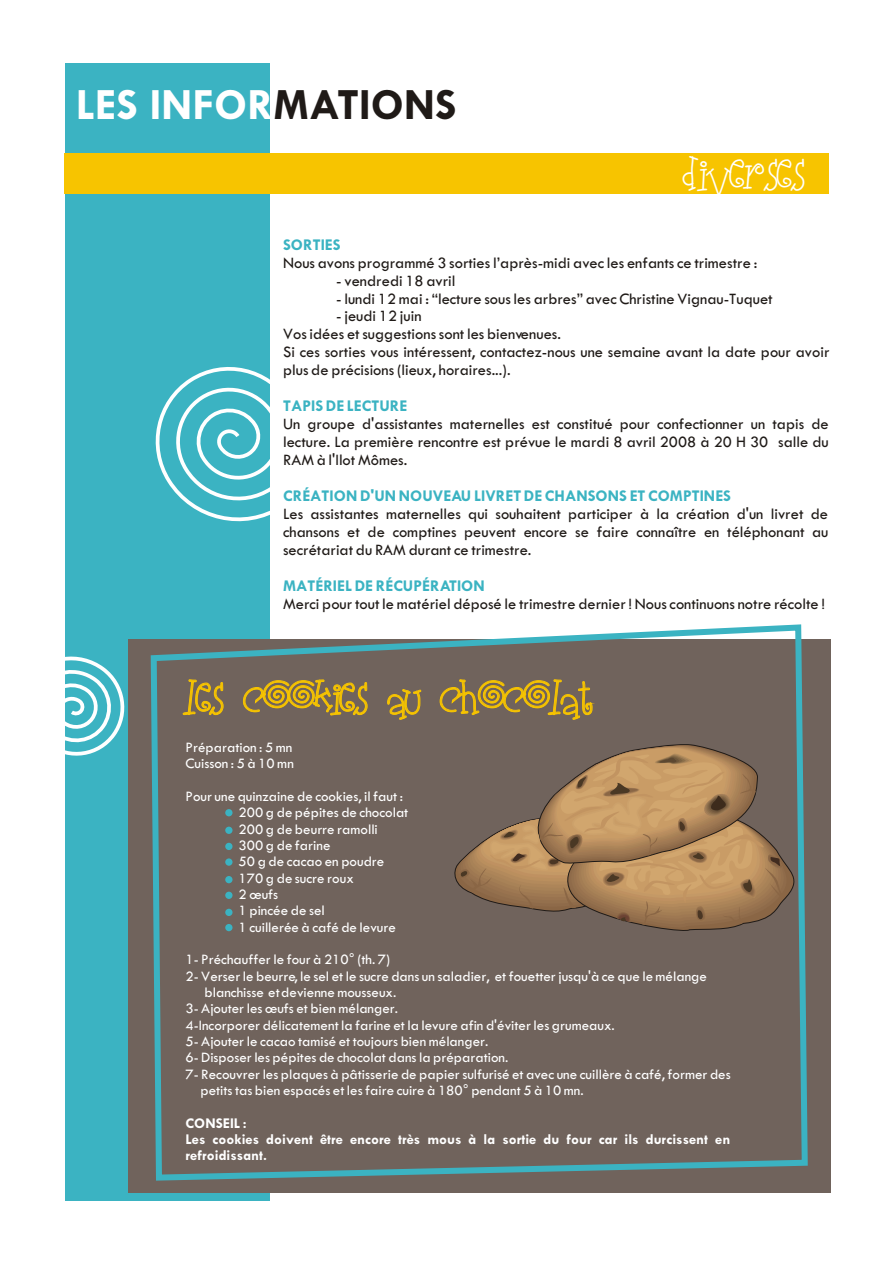
<style>
.page{position:relative;width:894px;height:1263px;background:#fff}
.page>*{position:absolute;margin:0;border:0;box-sizing:border-box;transform-origin:0 0}
.t1{font:700 45px "Tw Cen";color:#fff}
.t2{font:41.55px "Elastic Wrath";color:#f7c400}
.t3{font:41.55px "Elastic Wrath";color:#fff}
.t4{font:16.5px/18px "Tw Cen";color:#1f1a17;text-align:justify}
.t5{font:700 16.5px "Tw Cen";color:#3bb3c2}
.t6{font:15px/16.4px "Tw Cen";color:#fff}
.t7{font:700 15px/16.4px "Tw Cen";color:#fff}
.s1{color:#1f1a17}
</style>
<div class="page">
<div style="left:65px;top:63px;width:204px;height:1137px;background:#3bb3c2"></div>
<div style="left:65px;top:153px;width:764px;height:41px;background:#f7c400"></div>
<svg style="left:155px;top:359px;width:115px;height:172px"></svg>
<svg style="left:65px;top:656px;width:60px;height:100px"></svg>
<div style="left:128px;top:639px;width:702px;height:554px;background:#70635c"></div>
<svg style="left:150px;top:621px;width:658px;height:560px"></svg>
<svg style="left:452px;top:743px;width:353px;height:190px"></svg>
<div style="left:225px;top:809px;width:8px;height:7px;background:#3bb3c2;border-radius:50%"></div>
<div style="left:225px;top:827px;width:8px;height:7px;background:#3bb3c2;border-radius:50%"></div>
<div style="left:225px;top:843px;width:8px;height:7px;background:#3bb3c2;border-radius:50%"></div>
<div style="left:225px;top:858px;width:8px;height:8px;background:#3bb3c2;border-radius:50%"></div>
<div style="left:225px;top:876px;width:8px;height:7px;background:#3bb3c2;border-radius:50%"></div>
<div style="left:225px;top:892px;width:8px;height:7px;background:#3bb3c2;border-radius:50%"></div>
<div style="left:225px;top:909px;width:8px;height:7px;background:#3bb3c2;border-radius:50%"></div>
<div style="left:225px;top:924px;width:8px;height:7px;background:#3bb3c2;border-radius:50%"></div>
<h1 class="t1" style="left:76px;top:88px;width:382px">LES INFOR<span class="s1">MATIONS</span></h1>
<p class="t5" style="left:283px;top:238px;width:59px">SORTIES</p>
<h2 class="t3" style="left:683px;top:152px;width:122px">Diverses</h2>
<p class="t4" style="left:283px;top:254px;width:476px">Nous avons programmé 3 sorties l’après-midi avec les enfants ce trimestre :</p>
<p class="t4" style="left:336px;top:272px;width:121px">- vendredi 18 avril</p>
<p class="t4" style="left:336px;top:290px;width:438px">- lundi 12 mai : “lecture sous les arbres” avec Christine Vignau-Tuquet</p>
<p class="t4" style="left:283px;top:308px;width:548px;text-align:left;text-indent:53px">- jeudi 12 juin<br>Vos idées et suggestions sont les bienvenues.<br>Si ces sorties vous intéressent, contactez-nous une semaine avant la date pour avoir plus de précisions (lieux, horaires...).</p>
<p class="t4" style="left:283px;top:416px;width:547px">Un groupe d'assistantes maternelles est constitué pour confectionner un tapis de lecture. La première rencontre est prévue le mardi 8 avril 2008 à 20 H 30 salle du RAM à l'Ilot Mômes.</p>
<p class="t5" style="left:283px;top:400px;width:126px">TAPIS DE LECTURE</p>
<p class="t5" style="left:283px;top:490px;width:449px">CRÉATION D'UN NOUVEAU LIVRET DE CHANSONS ET COMPTINES</p>
<p class="t4" style="left:283px;top:506px;width:547px">Les assistantes maternelles qui souhaitent participer à la création d'un livret de chansons et de comptines peuvent encore se faire connaître en téléphonant au secrétariat du RAM durant ce trimestre.</p>
<p class="t5" style="left:283px;top:580px;width:203px">MATÉRIEL DE RÉCUPÉRATION</p>
<p class="t4" style="left:283px;top:596px;width:544px">Merci pour tout le matériel déposé le trimestre dernier ! Nous continuons notre récolte !</p>
<h2 class="t2" style="left:184px;top:676px;width:409px">LES COOKIES AU CHOCOLAT</h2>
<p class="t6" style="left:186px;top:740px;width:110px">Préparation : 5 mn<br>Cuisson : 5 à 10 mn</p>
<p class="t6" style="left:239px;top:789px;width:171px;text-indent:-53px">Pour une quinzaine de cookies, il faut :<br>200 g de pépites de chocolat<br>200 g de beurre ramolli<br>300 g de farine<br>50 g de cacao en poudre<br>170 g de sucre roux<br>2 œufs<br>1 pincée de sel<br>1 cuillerée à café de levure</p>
<p class="t6" style="left:186px;top:952px;width:206px">1- Préchauffer le four à 210° (th. 7)</p>
<p class="t6" style="left:186px;top:969px;width:523px">2- Verser le beurre, le sel et le sucre dans un saladier, et fouetter jusqu'à ce que le mélange</p>
<p class="t6" style="left:205px;top:985px;width:193px">blanchisse et devienne mousseux.</p>
<p class="t6" style="left:186px;top:1001px;width:214px">3- Ajouter les œufs et bien mélanger.</p>
<p class="t6" style="left:186px;top:1018px;width:431px">4-Incorporer délicatement la farine et la levure afin d'éviter les grumeaux.</p>
<p class="t6" style="left:186px;top:1034px;width:304px">5- Ajouter le cacao tamisé et toujours bien mélanger.</p>
<p class="t6" style="left:186px;top:1050px;width:324px">6- Disposer les pépites de chocolat dans la préparation.</p>
<p class="t6" style="left:186px;top:1067px;width:547px">7- Recouvrer les plaques à pâtisserie de papier sulfurisé et avec une cuillère à café, former des</p>
<p class="t6" style="left:200px;top:1083px;width:385px">petits tas bien espacés et les faire cuire à 180° pendant 5 à 10 mn.</p>
<p class="t7" style="left:186px;top:1116px;width:546px">CONSEIL :<br>Les cookies doivent être encore très mous à la sortie du four car ils durcissent en refroidissant.</p>
</div>
